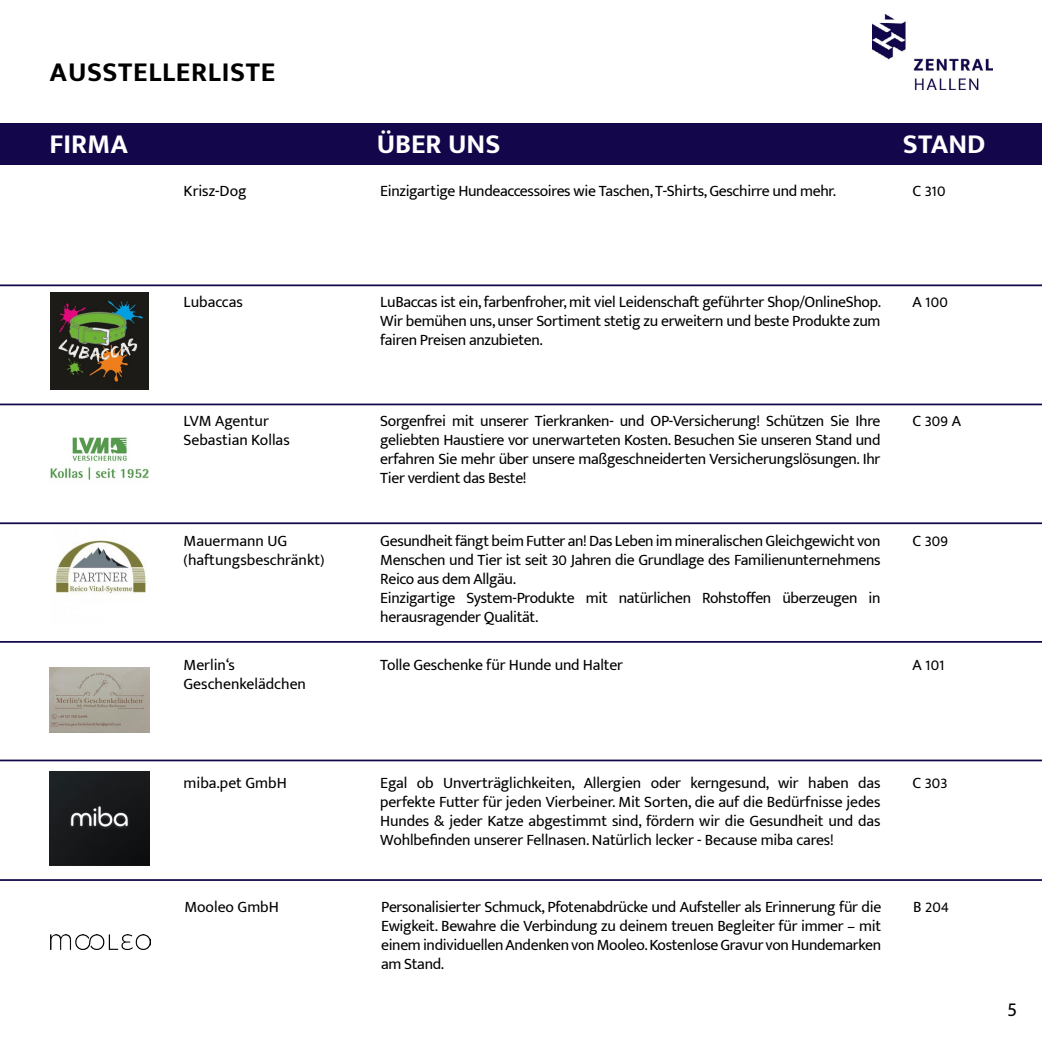
<style>
.page{position:relative;width:1042px;height:1042px;background:#fff}
.page>*{position:absolute;margin:0;border:0;box-sizing:border-box;transform-origin:0 0}
.t1{font:700 28px "Mukta Mahee";color:#fff}
.t2{font:700 28px "Mukta Mahee";letter-spacing:.025em;color:#000}
.t3{font:21px "Mukta Mahee";color:#000}
.t4{font:15.75px/18.9px "Mukta Mahee";letter-spacing:-.02em;color:#000;text-align:justify}
.t5{font:15.75px/18.9px "Mukta Mahee";color:#000}
</style>
<div class="page">
<img style="left:872px;top:15px;width:120px;height:74px">
<hr style="left:0;top:284px;width:1042px;height:2px;background:#13064b">
<hr style="left:0;top:403px;width:1042px;height:2px;background:#13064b">
<hr style="left:0;top:522px;width:1042px;height:2px;background:#13064b">
<hr style="left:0;top:641px;width:1042px;height:2px;background:#13064b">
<hr style="left:0;top:759px;width:1042px;height:2px;background:#13064b">
<hr style="left:0;top:879px;width:1042px;height:2px;background:#13064b">
<img style="left:51px;top:292px;width:97px;height:98px">
<img style="left:55px;top:535px;width:91px;height:59px">
<img style="left:50px;top:667px;width:100px;height:66px">
<img style="left:50px;top:771px;width:100px;height:94px">
<img style="left:51px;top:935px;width:99px;height:14px">
<img style="left:50px;top:437px;width:99px;height:43px">
<div style="left:0;top:123px;width:1042px;height:42px;background:#13064b"></div>
<h1 class="t2" style="left:50px;top:55px;width:227px">AUSSTELLERLISTE</h1>
<h1 class="t1" style="left:50px;top:127px;width:80px">FIRMA</h1>
<h1 class="t1" style="left:377px;top:127px;width:156px">ÜBER UNS</h1>
<h1 class="t1" style="left:903px;top:127px;width:84px">STAN D</h1>
<p class="t5" style="left:184px;top:181px;width:65px">Krisz-Dog</p>
<p class="t4" style="left:380px;top:181px;width:457px">Einzigartige Hundeaccessoires wie Taschen, T-Shirts, Geschirre und mehr.</p>
<p class="t4" style="left:912px;top:181px;width:35px">C 310</p>
<p class="t4" style="left:380px;top:292px;width:502px">LuBaccas ist ein, farbenfroher, mit viel Leidenschaft geführter Shop/OnlineShop.<br>Wir bemühen uns, unser Sortiment stetig zu erweitern und beste Produkte zum fairen Preisen anzubieten.</p>
<p class="t5" style="left:184px;top:292px;width:61px">Lubaccas</p>
<p class="t4" style="left:912px;top:292px;width:37px">A 100</p>
<p class="t4" style="left:380px;top:411px;width:502px">Sorgenfrei mit unserer Tierkranken- und OP-Versicherung! Schützen Sie Ihre geliebten Haustiere vor unerwarteten Kosten. Besuchen Sie unseren Stand und erfahren Sie mehr über unsere maßgeschneiderten Versicherungslösungen. Ihr Tier verdient das Beste!</p>
<p class="t5" style="left:184px;top:411px;width:108px">LVM Agentur<br>Sebastian Kollas</p>
<p class="t4" style="left:912px;top:411px;width:50px">C 309 A</p>
<p class="t4" style="left:380px;top:531px;width:502px;text-align:left">Gesundheit fängt beim Futter an! Das Leben im mineralischen Gleichgewicht von Menschen und Tier ist seit 30 Jahren die Grundlage des Familienunternehmens Reico aus dem Allgäu.<br>Einzigartige System-Produkte mit natürlichen Rohstoffen überzeugen in herausragender Qualität.</p>
<p class="t5" style="left:184px;top:531px;width:143px">Mauermann UG (haftungsbeschränkt)</p>
<p class="t4" style="left:912px;top:531px;width:37px">C 309</p>
<p class="t4" style="left:184px;top:655px;width:53px">Merlin‘s</p>
<p class="t4" style="left:380px;top:655px;width:244px">Tolle Geschenke für Hunde und Halter</p>
<p class="t5" style="left:184px;top:674px;width:124px">Geschenkelädchen</p>
<p class="t4" style="left:912px;top:655px;width:33px">A 101</p>
<p class="t4" style="left:380px;top:773px;width:502px">Egal ob Unverträglichkeiten, Allergien oder kerngesund, wir haben das perfekte Futter für jeden Vierbeiner. Mit Sorten, die auf die Bedürfnisse jedes Hundes &amp; jeder Katze abgestimmt sind, fördern wir die Gesundheit und das Wohlbefinden unserer Fellnasen. Natürlich lecker - Because miba cares!</p>
<p class="t5" style="left:184px;top:773px;width:105px">miba.pet GmbH</p>
<p class="t4" style="left:912px;top:773px;width:37px">C 303</p>
<p class="t4" style="left:381px;top:897px;width:502px">Personalisierter Schmuck, Pfotenabdrücke und Aufsteller als Erinnerung für die Ewigkeit. Bewahre die Verbindung zu deinem treuen Begleiter für immer – mit einem individuellen Andenken von Mooleo. Kostenlose Gravur von Hundemarken am Stand.</p>
<p class="t5" style="left:184px;top:897px;width:96px">Mooleo GmbH</p>
<p class="t4" style="left:913px;top:897px;width:37px">B 204</p>
<h2 class="t3" style="left:1007px;top:996px;width:12px">5</h2>
</div>
